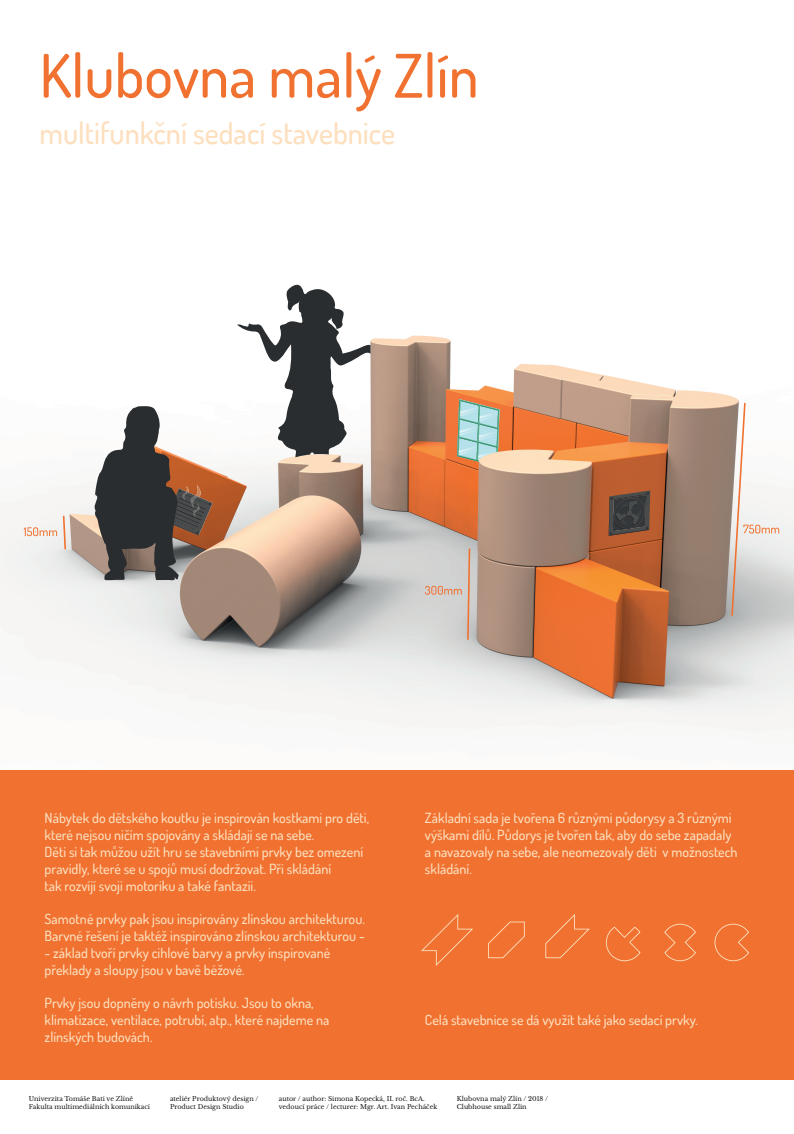
<style>
.page{position:relative;width:794px;height:1134px;background:#fff}
.page>*{position:absolute;margin:0;border:0;box-sizing:border-box;transform-origin:0 0}
.t1{font:500 60px "Dosis";color:#f07130}
.t2{font:500 30px "Dosis";color:#fddfbd}
.t3{font:500 14px/16.8px "Dosis";color:#fddfbd}
.t4{font:6.4px/8px "Libre Baskerville";color:#111416}
</style>
<div class="page">
<img style="left:0;top:335px;width:794px;height:436px">
<div style="left:0;top:771px;width:794px;height:363px;background:#f07130"></div>
<div style="left:0;top:1080px;width:794px;height:54px;background:#fff"></div>
<svg style="left:608px;top:490px;width:42px;height:46px;background:#53453e"></svg>
<svg style="left:457px;top:399px;width:42px;height:67px;background:#b4c8bc"></svg>
<svg style="left:421px;top:914px;width:52px;height:52px"></svg>
<svg style="left:545px;top:914px;width:45px;height:44px"></svg>
<svg style="left:606px;top:927px;width:34px;height:34px"></svg>
<svg style="left:714px;top:924px;width:35px;height:37px"></svg>
<svg style="left:488px;top:921px;width:37px;height:37px"></svg>
<svg style="left:664px;top:924px;width:32px;height:37px"></svg>
<svg style="left:93px;top:406px;width:120px;height:175px"></svg>
<svg style="left:237px;top:284px;width:144px;height:229px"></svg>
<svg style="left:63px;top:516px;width:3px;height:33px"></svg>
<svg style="left:731px;top:403px;width:48px;height:213px"></svg>
<svg style="left:425px;top:548px;width:45px;height:92px;background:#d2ccc7"></svg>
<svg style="left:24px;top:527px;width:33px;height:9px"></svg>
<h1 class="t1" style="left:39px;top:37px;width:441px">Klubovna malý Zlín</h1>
<h2 class="t2" style="left:39px;top:113px;width:357px">multifunkční sedací stavebnice</h2>
<p class="t3" style="left:45px;top:810px;width:326px">Nábytek do dětského koutku je inspirován kostkami pro děti, které nejsou ničím spojovány a skládají se na sebe.<br>Děti si tak můžou užít hru se stavebními prvky bez omezení pravidly, které se u spojů musí dodržovat. Při skládání<br>tak rozvíjí svoji motoriku a také fantazii.</p>
<p class="t3" style="left:45px;top:910px;width:322px">Samotné prvky pak jsou inspirovány zlínskou architekturou.<br>Barvné řešení je taktéž inspirováno zlínskou architekturou -</p>
<p class="t3" style="left:45px;top:944px;width:287px">- základ tvoří prvky cihlové barvy a prvky inspirované překlady a sloupy jsou v bavě béžové.</p>
<p class="t3" style="left:45px;top:994px;width:286px">Prvky jsou dopněny o návrh potisku. Jsou to okna, klimatizace, ventilace, potrubí, atp., které najdeme na zlínských budovách.</p>
<p class="t3" style="left:425px;top:810px;width:314px">Základní sada je tvořena 6 různými půdorysy a 3 různými výškami dílů. Půdorys je tvořen tak, aby do sebe zapadaly a navazovaly na sebe, ale neomezovaly děti v možnostech skládání.</p>
<p class="t3" style="left:425px;top:1011px;width:274px">Celá stavebnice se dá využít také jako sedací prvky.</p>
<p class="t4" style="left:29px;top:1094px;width:123px">Univerzita Tomáše Bati ve Zlíně<br>Fakulta multimediálních komunikací</p>
<p class="t4" style="left:170px;top:1094px;width:90px">ateliér Produktový design /<br>Product Design Studio</p>
<p class="t4" style="left:279px;top:1094px;width:160px">autor / author: Simona Kopecká, II. roč. BcA. vedoucí práce / lecturer: Mgr. Art. Ivan Pecháček</p>
<p class="t4" style="left:457px;top:1094px;width:93px">Klubovna malý Zlín / 2018 /<br>Clubhouse small Zlin</p>
</div>
